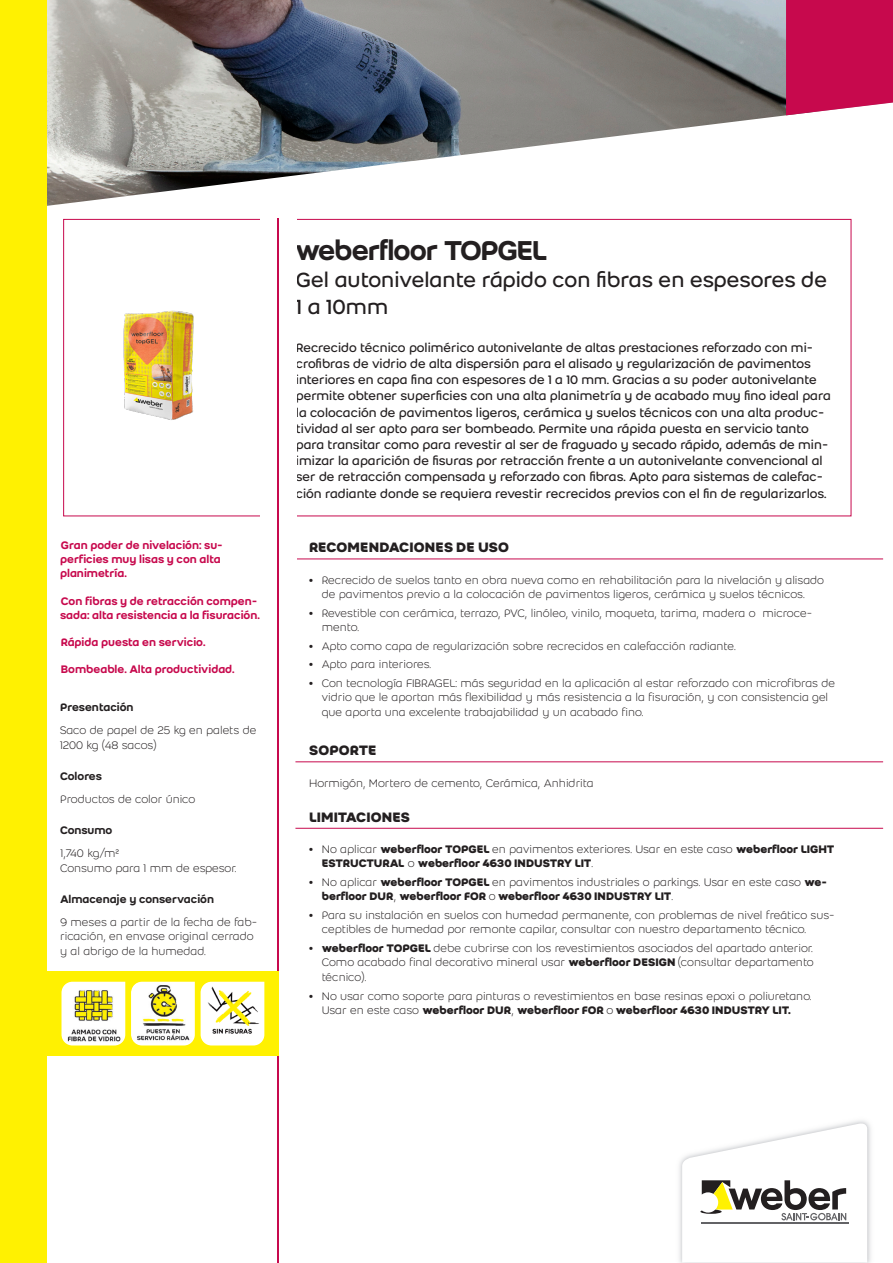
<style>
.page{position:relative;width:893px;height:1263px;background:#fff}
.page>*{position:absolute;margin:0;border:0;box-sizing:border-box;transform-origin:0 0}
.A-Product_Name{font:30px "Weber Name";letter-spacing:-.005em;color:#231f20}
.A-Short_description{font:22.5px/27px "Weber";color:#231f20}
.Long_name{font:700 15px "Weber";letter-spacing:.01em;color:#231f20}
.A-Product_Descriptio{font:13.5px/16.2px "Weber";color:#231f20}
.Value{font:300 12px/14.4px "Weber";color:#231f20}
.t1{font:700 12px/14.4px "Weber";color:#231f20}
.li_1{font:500 12px/14.4px "Weber";color:#c7094d}
.Values_2{font:300 12px "Weber";color:#231f20}
.Static_Presentation{font:500 12px "Weber";color:#231f20}
.s1{font-weight:700}
.s2{font-weight:300}
</style>
<div class="page">
<hr style="left:277px;top:1075px;width:2px;height:188px;background:#c7094d">
<img style="left:46px;top:0;width:743px;height:212px">
<hr style="left:295px;top:558px;width:588px;height:1px;background:#c7094d">
<hr style="left:295px;top:761px;width:588px;height:1px;background:#c7094d">
<hr style="left:295px;top:828px;width:588px;height:1px;background:#c7094d">
<img style="left:123px;top:310px;width:71px;height:110px">
<hr style="left:277px;top:218px;width:2px;height:990px;background:#c7094d">
<div style="left:46px;top:971px;width:233px;height:85px;background:#fff101"></div>
<img style="left:62px;top:982px;width:63px;height:63px">
<img style="left:131px;top:982px;width:64px;height:63px">
<img style="left:201px;top:982px;width:63px;height:63px">
<div style="left:0;top:0;width:46px;height:1263px;background:#fff101"></div>
<div style="left:786px;top:0;width:107px;height:115px;background:#c7094d"></div>
<img style="left:679px;top:1120px;width:192px;height:143px">
<svg style="left:682px;top:1122px;width:185px;height:140px"></svg>
<p class="li_1" style="left:60px;top:537px;width:164px">Gran poder de nivelación: su&shy;perficies muy lisas y con alta planimetría.</p>
<p class="li_1" style="left:60px;top:593px;width:201px">Con fibras y de retracción compen&shy;sada: alta resistencia a la fisuración.</p>
<p class="li_1" style="left:61px;top:635px;width:146px">Rápida puesta en servicio.</p>
<p class="li_1" style="left:61px;top:662px;width:175px">Bombeable. Alta productividad.</p>
<p class="Static_Presentation" style="left:60px;top:699px;width:75px">Presentación</p>
<p class="Value" style="left:60px;top:723px;width:198px">Saco de papel de 25 kg en palets de<br>1200 kg (48 sacos)</p>
<p class="Static_Presentation" style="left:60px;top:767px;width:43px">Colores</p>
<p class="Values_2" style="left:60px;top:791px;width:137px">Productos de color único</p>
<p class="Static_Presentation" style="left:60px;top:822px;width:54px">Consumo</p>
<p class="Value" style="left:61px;top:846px;width:60px">1,740 kg/m²</p>
<p class="Values_2" style="left:60px;top:860px;width:178px">Consumo para 1 mm de espesor.</p>
<p class="Static_Presentation" style="left:60px;top:890px;width:156px">Almacenaje y conservación</p>
<p class="Value" style="left:60px;top:915px;width:199px">9 meses a partir de la fecha de fab&shy;ricación, en envase original cerrado y al abrigo de la humedad.</p>
<p class="A-Product_Name" style="left:296px;top:228px;width:252px">weberfloor TOPGEL</p>
<p class="A-Short_description" style="left:296px;top:266px;width:533px">Gel autonivelante rápido con fibras en espesores de<br>1 a 10mm</p>
<p class="A-Product_Descriptio" style="left:296px;top:339px;width:536px">Recrecido técnico polimérico autonivelante de altas prestaciones reforzado con mi&shy;crofibras de vidrio de alta dispersión para el alisado y regularización de pavimentos interiores en capa fina con espesores de 1 a 10 mm. Gracias a su poder autonivelante permite obtener superficies con una alta planimetría y de acabado muy fino ideal para la colocación de pavimentos ligeros, cerámica y suelos técnicos con una alta produc&shy;tividad al ser apto para ser bombeado. Permite una rápida puesta en servicio tanto para transitar como para revestir al ser de fraguado y secado rápido, además de min&shy;imizar la aparición de fisuras por retracción frente a un autonivelante convencional al ser de retracción compensada y reforzado con fibras. Apto para sistemas de calefac&shy;ción radiante donde se requiera revestir recrecidos previos con el fin de regularizarlos.</p>
<p class="Long_name" style="left:309px;top:536px;width:201px">RECOMENDACIONES DE USO</p>
<p class="Value" style="left:309px;top:572px;width:517px;text-align:center"><span class="s1">•</span> Recrecido de suelos tanto en obra nueva como en rehabilitación para la nivelación y alisado de pavimentos previo a la colocación de pavimentos ligeros, cerámica y suelos técnicos.</p>
<p class="Value" style="left:322px;top:605px;width:492px;text-indent:-13px"><span class="s1">•</span> Revestible con cerámica, terrazo, PVC, linóleo, vinilo, moqueta, tarima, madera o microce&shy;mento.</p>
<p class="Value" style="left:309px;top:638px;width:428px"><span class="s1">•</span> Apto como capa de regularización sobre recrecidos en calefacción radiante.</p>
<p class="Value" style="left:309px;top:657px;width:124px"><span class="s1">•</span> Apto para interiores.</p>
<p class="Value" style="left:322px;top:676px;width:515px;text-indent:-13px"><span class="s1">•</span> Con tecnología FIBRAGEL: más seguridad en la aplicación al estar reforzado con microfibras de vidrio que le aportan más flexibilidad y más resistencia a la fisuración, y con consistencia gel que aporta una excelente trabajabilidad y un acabado fino.</p>
<p class="Long_name" style="left:309px;top:739px;width:69px">SOPORTE</p>
<p class="Values_2" style="left:309px;top:774px;width:286px">Hormigón, Mortero de cemento, Cerámica, Anhidrita</p>
<p class="Long_name" style="left:309px;top:805px;width:102px">LIMITACIONES</p>
<p class="t1" style="left:322px;top:842px;width:514px;text-indent:-13px">• <span class="s2">No aplicar</span> weberfloor TOPGEL <span class="s2">en pavimentos exteriores. Usar en este caso</span> weberfloor LIGHT<br>ESTRUCTURAL <span class="s2">o</span> weberfloor 4630 INDUSTRY LIT<span class="s2">.</span></p>
<p class="t1" style="left:322px;top:875px;width:507px;text-indent:-13px">• <span class="s2">No aplicar</span> weberfloor TOPGEL <span class="s2">en pavimentos industriales o parkings. Usar en este caso</span> we&shy;berfloor DUR<span class="s2">,</span> weberfloor FOR <span class="s2">o</span> weberfloor 4630 INDUSTRY LIT<span class="s2">.</span></p>
<p class="Value" style="left:322px;top:908px;width:514px;text-indent:-13px"><span class="s1">•</span> Para su instalación en suelos con humedad permanente, con problemas de nivel freático sus&shy;ceptibles de humedad por remonte capilar, consultar con nuestro departamento técnico.</p>
<p class="Value" style="left:322px;top:941px;width:493px;text-align:justify;text-indent:-13px"><span class="s1">• weberfloor TOPGEL</span> debe cubrirse con los revestimientos asociados del apartado anterior.<br>Como acabado final decorativo mineral usar <span class="s1">weberfloor DESIGN</span> (consultar departamento técnico).</p>
<p class="Value" style="left:322px;top:988px;width:491px;text-indent:-13px"><span class="s1">•</span> No usar como soporte para pinturas o revestimientos en base resinas epoxi o poliuretano.<br>Usar en este caso <span class="s1">weberfloor DUR</span>, <span class="s1">weberfloor FOR</span> o <span class="s1">weberfloor 4630 INDUSTRY LIT.</span></p>
</div>
